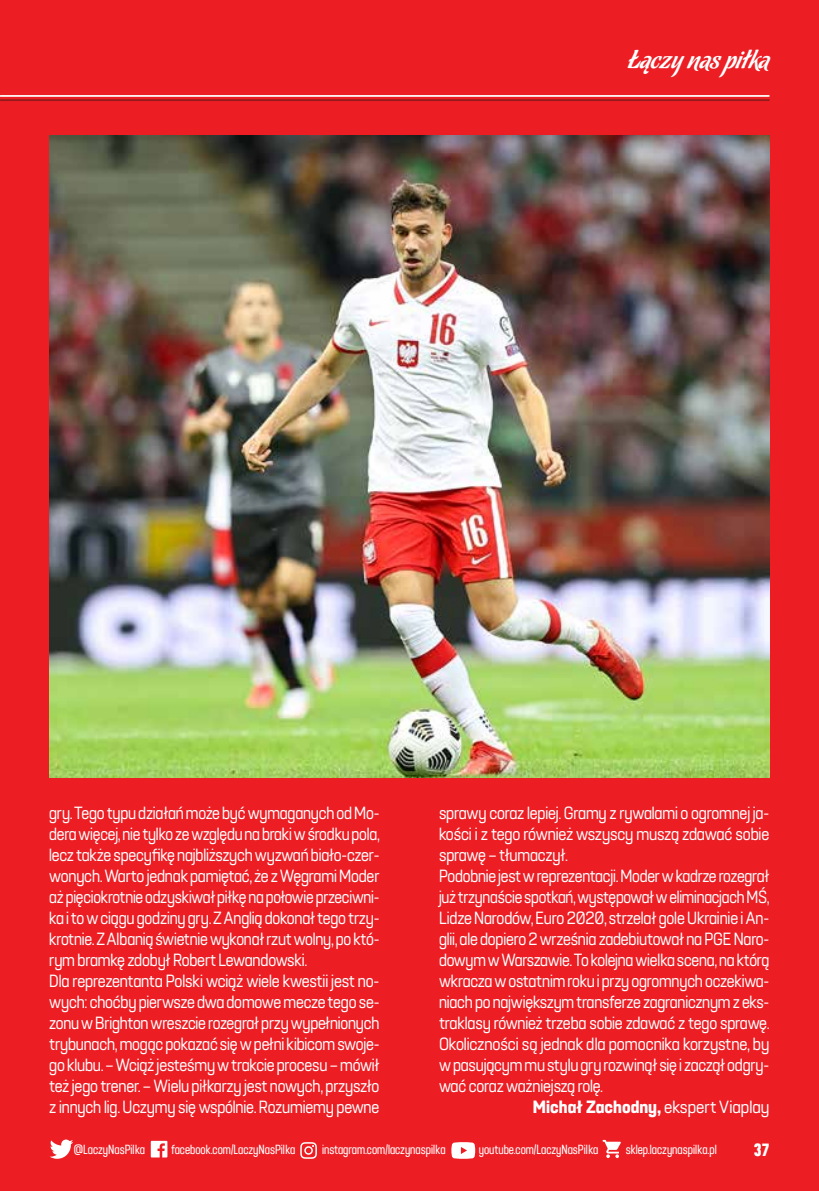
<style>
.page{position:relative;width:819px;height:1191px;background:#ed1d24}
.page>*{position:absolute;margin:0;border:0;box-sizing:border-box;transform-origin:0 0}
.t1{font:26.25px "Chocolate Caliente";color:#fff}
.t2{font:17.5px/21px "Luna";letter-spacing:-.01em;color:#fff;scale:.94 1}
.t3{font:17.5px "Luna";letter-spacing:-.01em;color:#fff;scale:.95 1}
.t4{font:17.5px "Luna";letter-spacing:-.01em;color:#fff;scale:.92 1}
.t5{font:17.5px "Luna";letter-spacing:-.01em;color:#fff}
.t6{font:17.5px "Luna";letter-spacing:-.01em;color:#fff;scale:.96 1}
.t7{font:700 17.5px "Luna";color:#fff}
.t8{font:700 condensed 17.5px "Luna";color:#fff}
.t9{font:condensed 13.12px "Luna";color:#fff}
.s1{font-weight:400}
</style>
<div class="page">
<hr style="left:0;top:95px;width:769px;height:2px;background:#fff">
<hr style="left:0;top:99px;width:769px;height:2px;background:#931a1c">
<svg style="left:151px;top:1140px;width:16px;height:17px"></svg>
<svg style="left:300px;top:1142px;width:17px;height:16px"></svg>
<svg style="left:451px;top:1142px;width:24px;height:16px"></svg>
<svg style="left:602px;top:1139px;width:18px;height:19px"></svg>
<svg style="left:50px;top:1139px;width:23px;height:19px"></svg>
<img style="left:50px;top:135px;width:719px;height:642px">
<h1 class="t1" style="left:628px;top:45px;width:143px">Łączy nas piłka</h1>
<p class="t2" style="left:49px;top:803px;width:353px">gry. Tego typu działań może być wymaganych od Mo&shy;dera więcej, nie tylko ze względu na braki w środku pola, lecz także specyfikę najbliższych wyzwań biało-czer&shy;wonych. Warto jednak pamiętać, że z Węgrami Moder aż pięciokrotnie odzyskiwał piłkę na połowie przeciwni&shy;ka i to w ciągu godziny gry. Z Anglią dokonał tego trzy&shy;krotnie. Z Albanią świetnie wykonał rzut wolny, po któ&shy;rym bramkę zdobył Robert Lewandowski.<br>Dla reprezentanta Polski wciąż wiele kwestii jest no&shy;wych: choćby pierwsze dwa domowe mecze tego se&shy;zonu w Brighton wreszcie rozegrał przy wypełnionych trybunach, mogąc pokazać się w pełni kibicom swoje&shy;go klubu. – Wciąż jesteśmy w trakcie procesu – mówił też jego trener. – Wielu piłkarzy jest nowych, przyszło z innych lig. Uczymy się wspólnie. Rozumiemy pewne</p>
<p class="t3" style="left:439px;top:803px;width:349px">sprawy coraz lepiej. Gramy z rywalami o ogromnej ja-</p>
<p class="t6" style="left:439px;top:824px;width:345px">kości i z tego również wszyscy muszą zdawać sobie</p>
<p class="t3" style="left:439px;top:845px;width:137px">sprawę – tłumaczył.</p>
<p class="t2" style="left:439px;top:866px;width:353px">Podobnie jest w reprezentacji. Moder w kadrze rozegrał</p>
<p class="t4" style="left:439px;top:887px;width:361px">już trzynaście spotkań, występował w eliminacjach MŚ,</p>
<p class="t3" style="left:439px;top:908px;width:349px">Lidze Narodów, Euro 2020, strzelał gole Ukrainie i An-</p>
<p class="t3" style="left:439px;top:929px;width:349px">glii, ale dopiero 2 września zadebiutował na PGE Naro-</p>
<p class="t2" style="left:439px;top:950px;width:353px">dowym w Warszawie. To kolejna wielka scena, na którą</p>
<p class="t2" style="left:439px;top:971px;width:353px">wkracza w ostatnim roku i przy ogromnych oczekiwa-</p>
<p class="t2" style="left:439px;top:992px;width:353px">niach po największym transferze zagranicznym z eks-</p>
<p class="t3" style="left:439px;top:1013px;width:349px">traklasy również trzeba sobie zdawać z tego sprawę.</p>
<p class="t5" style="left:439px;top:1034px;width:332px">Okoliczności są jednak dla pomocnika korzystne, by</p>
<p class="t2" style="left:439px;top:1055px;width:353px">w pasującym mu stylu gry rozwinął się i zaczął odgry-</p>
<p class="t3" style="left:439px;top:1076px;width:174px">wać coraz ważniejszą rolę.</p>
<p class="t7" style="left:533px;top:1096px;width:238px">Michał Zachodny, <span class="s1">ekspert Viaplay</span></p>
<p class="t9" style="left:74px;top:1141px;width:73px">@LaczyNasPilka</p>
<p class="t9" style="left:171px;top:1141px;width:126px">facebook.com/LaczyNasPilka</p>
<p class="t9" style="left:322px;top:1141px;width:125px">instagram.com/laczynaspilka</p>
<p class="t9" style="left:479px;top:1141px;width:121px">youtube.com/LaczyNasPilka</p>
<p class="t9" style="left:625px;top:1141px;width:93px">sklep.laczynaspilka.pl</p>
<p class="t8" style="left:753px;top:1138px;width:17px">37</p>
</div>
